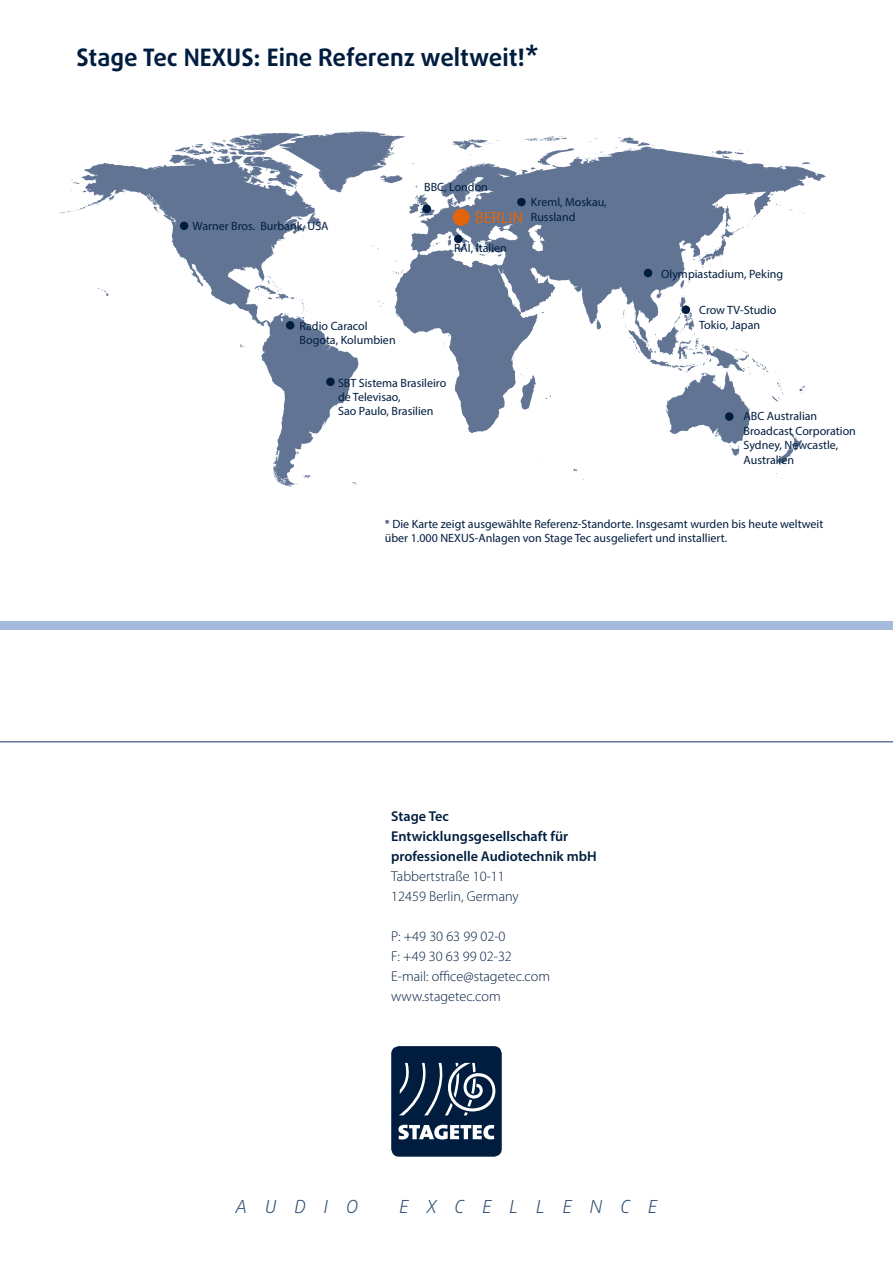
<style>
.page{position:relative;width:893px;height:1263px;background:#fff}
.page>*{position:absolute;margin:0;border:0;box-sizing:border-box;transform-origin:0 0}
.t1{font:700 24px "Daxline OT";color:#001d3f}
.t2{font:italic 300 18px "Daxline OT";letter-spacing:1em;color:#2d4d71}
.t3{font:16.5px "Myriad Pro";color:#e2650c}
.t4{font:300 14.25px/20px "Myriad Pro";color:#001d3f}
.t5{font:600 14.25px/20px "Myriad Pro";color:#001d3f}
.t6{font:12px/14.4px "Myriad Pro";color:#001d3f}
</style>
<div class="page">
<div style="left:391px;top:1046px;width:111px;height:111px;background:#001d3f;border-radius:8px"></div>
<svg style="left:398px;top:1125px;width:96px;height:14px"></svg>
<svg style="left:399px;top:1063px;width:96px;height:52px"></svg>
<div style="left:0;top:621px;width:893px;height:8px;background:#a5bbdd"></div>
<hr style="left:0;top:741px;width:893px;height:1px;background:#607796">
<img style="left:58px;top:131px;width:769px;height:356px">
<div style="left:453px;top:209px;width:17px;height:17px;background:#e2650c;border-radius:50%"></div>
<div style="left:644px;top:269px;width:8px;height:8px;background:#001d3f;border-radius:50%"></div>
<div style="left:725px;top:412px;width:8px;height:9px;background:#001d3f;border-radius:50%"></div>
<div style="left:422px;top:205px;width:9px;height:8px;background:#001d3f;border-radius:50%"></div>
<div style="left:517px;top:198px;width:9px;height:8px;background:#001d3f;border-radius:50%"></div>
<div style="left:180px;top:222px;width:8px;height:8px;background:#001d3f;border-radius:50%"></div>
<div style="left:454px;top:235px;width:9px;height:8px;background:#001d3f;border-radius:50%"></div>
<div style="left:286px;top:321px;width:8px;height:9px;background:#001d3f;border-radius:50%"></div>
<div style="left:326px;top:378px;width:9px;height:8px;background:#001d3f;border-radius:50%"></div>
<div style="left:682px;top:305px;width:8px;height:9px;background:#001d3f;border-radius:50%"></div>
<h1 class="t1" style="left:77px;top:41px;width:464px">Stage Tec NEXUS: Eine Referenz weltweit!*</h1>
<p class="t6" style="left:193px;top:219px;width:137px">Warner Bros. Burbank, USA</p>
<p class="t6" style="left:424px;top:180px;width:65px">BBC, London</p>
<h3 class="t3" style="left:475px;top:208px;width:50px">BERLIN</h3>
<p class="t6" style="left:454px;top:241px;width:54px">RAI, Italien</p>
<p class="t6" style="left:531px;top:195px;width:77px">Kreml, Moskau,<br>Russland</p>
<p class="t6" style="left:300px;top:319px;width:98px">Radio Caracol<br>Bogota, Kolumbien</p>
<p class="t6" style="left:338px;top:375px;width:110px">SBT Sistema Brasileiro de Televisao,<br>Sao Paulo, Brasilien</p>
<p class="t6" style="left:661px;top:266px;width:124px">Olympiastadium, Peking</p>
<p class="t6" style="left:699px;top:303px;width:79px">Crow TV-Studio<br>Tokio, Japan</p>
<p class="t6" style="left:744px;top:409px;width:114px">ABC Australian<br>Broadcast Corporation<br>Sydney, Newcastle,<br>Australien</p>
<p class="t6" style="left:385px;top:517px;width:440px">* Die Karte zeigt ausgewählte Referenz-Standorte. Insgesamt wurden bis heute weltweit über 1.000 NEXUS-Anlagen von Stage Tec ausgeliefert und installiert.</p>
<p class="t5" style="left:391px;top:806px;width:207px">Stage Tec<br>Entwicklungsgesellschaft für professionelle Audiotechnik mbH</p>
<p class="t4" style="left:391px;top:866px;width:129px">Tabbertstraße 10-11<br>12459 Berlin, Germany</p>
<p class="t4" style="left:391px;top:926px;width:160px">P: +49 30 63 99 02-0<br>F: +49 30 63 99 02-32<br>E-mail: office@stagetec.com www.stagetec.com</p>
<h2 class="t2" style="left:236px;top:1195px;width:124px">AUDIO</h2>
<h2 class="t2" style="left:399px;top:1195px;width:259px">EXCELLENCE</h2>
</div>
